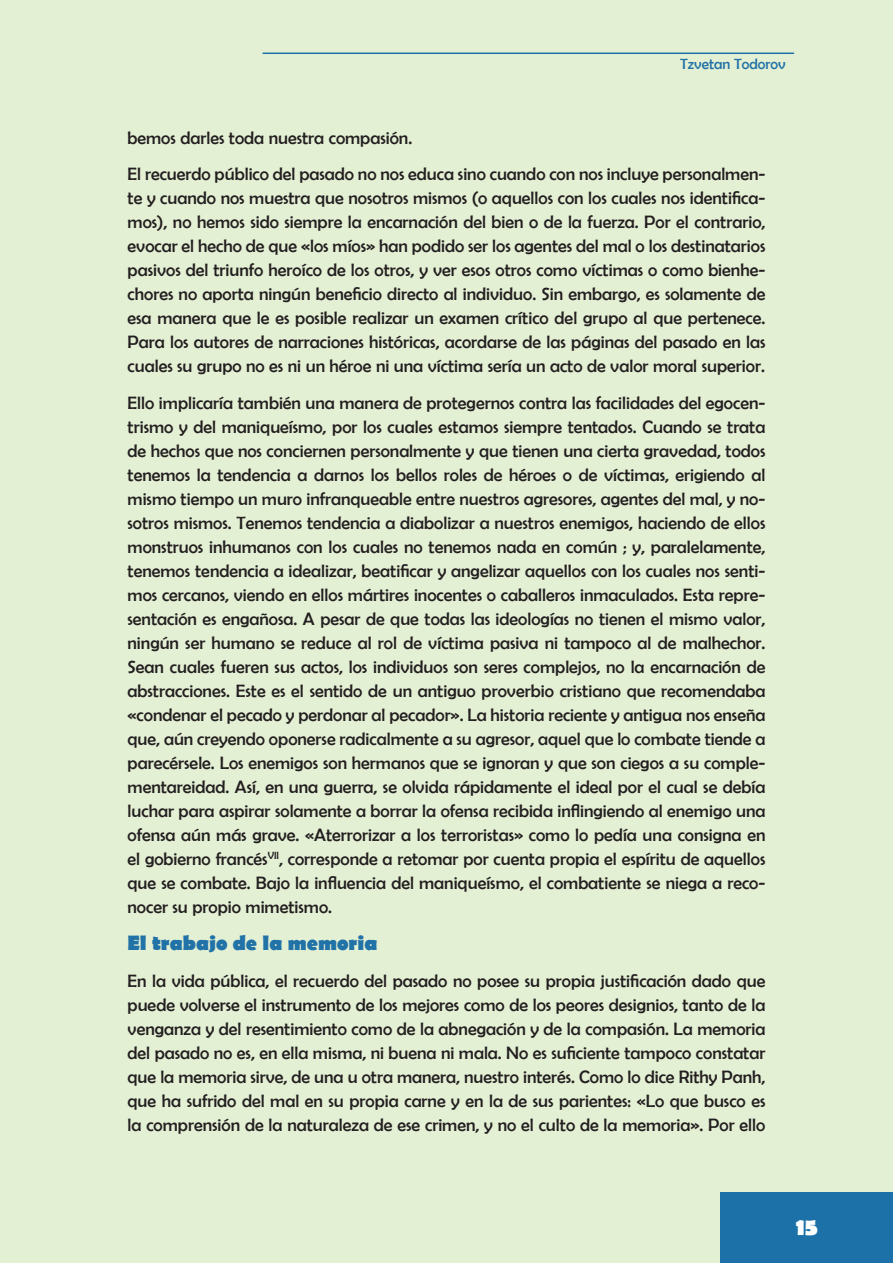
<style>
.page{position:relative;width:893px;height:1263px;background:#e4f0d4}
.page>*{position:absolute;margin:0;border:0;box-sizing:border-box;transform-origin:0 0}
.t1{font:700 24px "Berlin Sans FB";color:#fff}
.t2{font:700 21px "Berlin Sans FB";color:#2172a7}
.t3{font:18px/24px "Berlin Sans FB";color:#231f20;text-align:justify}
.t4{font:15px "Berlin Sans FB";color:#2172a7}
</style>
<div class="page">
<div style="left:721px;top:1193px;width:172px;height:70px;background:#1c72a8"></div>
<hr style="left:263px;top:53px;width:531px;height:1px;background:#1c72a8">
<p class="t4" style="left:680px;top:56px;width:107px">Tzvetan Todorov</p>
<p class="t3" style="left:128px;top:125px;width:286px">bemos darles toda nuestra compasión.</p>
<p class="t3" style="left:128px;top:162px;width:639px">El recuerdo público del pasado no nos educa sino cuando con nos incluye personalmen&shy;te y cuando nos muestra que nosotros mismos (o aquellos con los cuales nos identifica&shy;mos), no hemos sido siempre la encarnación del bien o de la fuerza. Por el contrario, evocar el hecho de que «los míos» han podido ser los agentes del mal o los destinatarios pasivos del triunfo heroíco de los otros, y ver esos otros como víctimas o como bienhe&shy;chores no aporta ningún beneficio directo al individuo. Sin embargo, es solamente de esa manera que le es posible realizar un examen crítico del grupo al que pertenece.<br>Para los autores de narraciones históricas, acordarse de las páginas del pasado en las cuales su grupo no es ni un héroe ni una víctima sería un acto de valor moral superior.</p>
<p class="t3" style="left:128px;top:391px;width:639px">Ello implicaría también una manera de protegernos contra las facilidades del egocen&shy;trismo y del maniqueísmo, por los cuales estamos siempre tentados. Cuando se trata de hechos que nos conciernen personalmente y que tienen una cierta gravedad, todos tenemos la tendencia a darnos los bellos roles de héroes o de víctimas, erigiendo al mismo tiempo un muro infranqueable entre nuestros agresores, agentes del mal, y no&shy;sotros mismos. Tenemos tendencia a diabolizar a nuestros enemigos, haciendo de ellos monstruos inhumanos con los cuales no tenemos nada en común ; y, paralelamente, tenemos tendencia a idealizar, beatificar y angelizar aquellos con los cuales nos senti&shy;mos cercanos, viendo en ellos mártires inocentes o caballeros inmaculados. Esta repre&shy;sentación es engañosa. A pesar de que todas las ideologías no tienen el mismo valor, ningún ser humano se reduce al rol de víctima pasiva ni tampoco al de malhechor.<br>Sean cuales fueren sus actos, los individuos son seres complejos, no la encarnación de abstracciones. Este es el sentido de un antiguo proverbio cristiano que recomendaba «condenar el pecado y perdonar al pecador». La historia reciente y antigua nos enseña que, aún creyendo oponerse radicalmente a su agresor, aquel que lo combate tiende a parecérsele. Los enemigos son hermanos que se ignoran y que son ciegos a su comple&shy;mentareidad. Así, en una guerra, se olvida rápidamente el ideal por el cual se debía luchar para aspirar solamente a borrar la ofensa recibida inflingiendo al enemigo una ofensa aún más grave. «Aterrorizar a los terroristas» como lo pedía una consigna en el gobierno francés<sup>VII</sup>, corresponde a retomar por cuenta propia el espíritu de aquellos que se combate. Bajo la influencia del maniqueísmo, el combatiente se niega a reco&shy;nocer su propio mimetismo.</p>
<p class="t2" style="left:128px;top:931px;width:251px">El trabajo de la memoria</p>
<p class="t3" style="left:128px;top:968px;width:639px">En la vida pública, el recuerdo del pasado no posee su propia justificación dado que puede volverse el instrumento de los mejores como de los peores designios, tanto de la venganza y del resentimiento como de la abnegación y de la compasión. La memoria del pasado no es, en ella misma, ni buena ni mala. No es suficiente tampoco constatar que la memoria sirve, de una u otra manera, nuestro interés. Como lo dice Rithy Panh, que ha sufrido del mal en su propia carne y en la de sus parientes: «Lo que busco es la comprensión de la naturaleza de ese crimen, y no el culto de la memoria». Por ello</p>
<h1 class="t1" style="left:796px;top:1213px;width:24px">15</h1>
</div>
